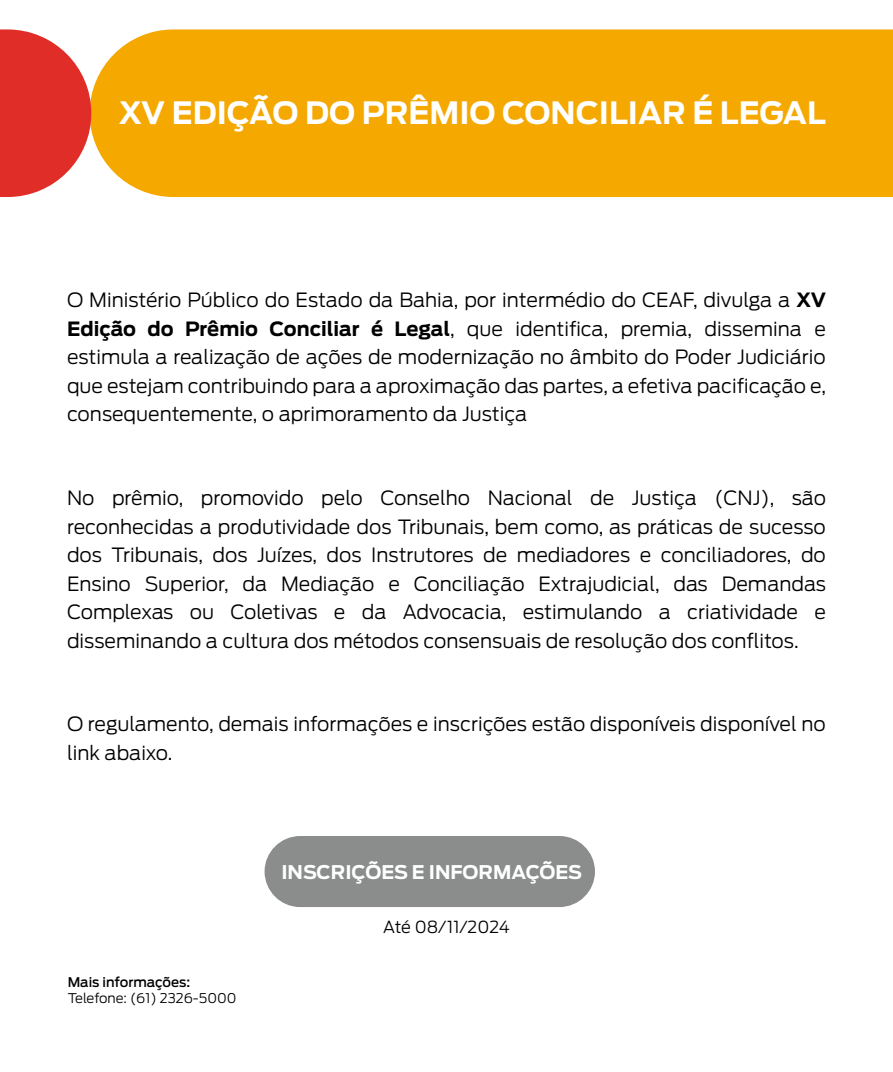
<style>
.page{position:relative;width:893px;height:1072px;background:#fff}
.page>*{position:absolute;margin:0;border:0;box-sizing:border-box;transform-origin:0 0}
.t1{font:700 30.6px "Antenna";color:#fff}
.t2{font:300 19.5px/28.5px "Antenna";color:#000;text-align:justify}
.t3{font:700 18.75px "Antenna";color:#fff}
.t4{font:300 16.5px "Antenna";color:#000}
.t5{font:300 13.35px "Antenna";color:#000}
.t6{font:500 13.35px "Antenna";color:#000}
.s1{font-weight:700}
</style>
<div class="page">
<div style="left:265px;top:835px;width:330px;height:71px;background:#8b8d8d;border-radius:35px"></div>
<div style="left:91px;top:29px;width:802px;height:168px;background:#f5a800"></div>
<svg style="left:0;top:29px;width:91px;height:168px"></svg>
<h1 class="t1" style="left:118px;top:94px;width:709px">XV EDIÇÃO DO PRÊMIO CONCILIAR É LEGAL</h1>
<p class="t2" style="left:67px;top:286px;width:761px">O Ministério Público do Estado da Bahia, por intermédio do CEAF, divulga a <span class="s1">XV Edição do Prêmio Conciliar é Legal</span>, que identifica, premia, dissemina e estimula a realização de ações de modernização no âmbito do Poder Judiciário que estejam contribuindo para a aproximação das partes, a efetiva pacificação e, consequentemente, o aprimoramento da Justiça</p>
<p class="t2" style="left:67px;top:483px;width:760px">No prêmio, promovido pelo Conselho Nacional de Justiça (CNJ), são reconhecidas a produtividade dos Tribunais, bem como, as práticas de sucesso dos Tribunais, dos Juízes, dos Instrutores de mediadores e conciliadores, do Ensino Superior, da Mediação e Conciliação Extrajudicial, das Demandas Complexas ou Coletivas e da Advocacia, estimulando a criatividade e disseminando a cultura dos métodos consensuais de resolução dos conflitos.</p>
<p class="t2" style="left:67px;top:709px;width:760px">O regulamento, demais informações e inscrições estão disponíveis disponível no link abaixo.</p>
<p class="t3" style="left:281px;top:860px;width:302px">INSCRIÇÕES E INFORMAÇÕES</p>
<p class="t6" style="left:68px;top:974px;width:124px">Mais informações:</p>
<p class="t5" style="left:68px;top:990px;width:170px">Telefone: (61) 2326-5000</p>
<p class="t4" style="left:383px;top:916px;width:128px">Até 08/11/2024</p>
</div>
